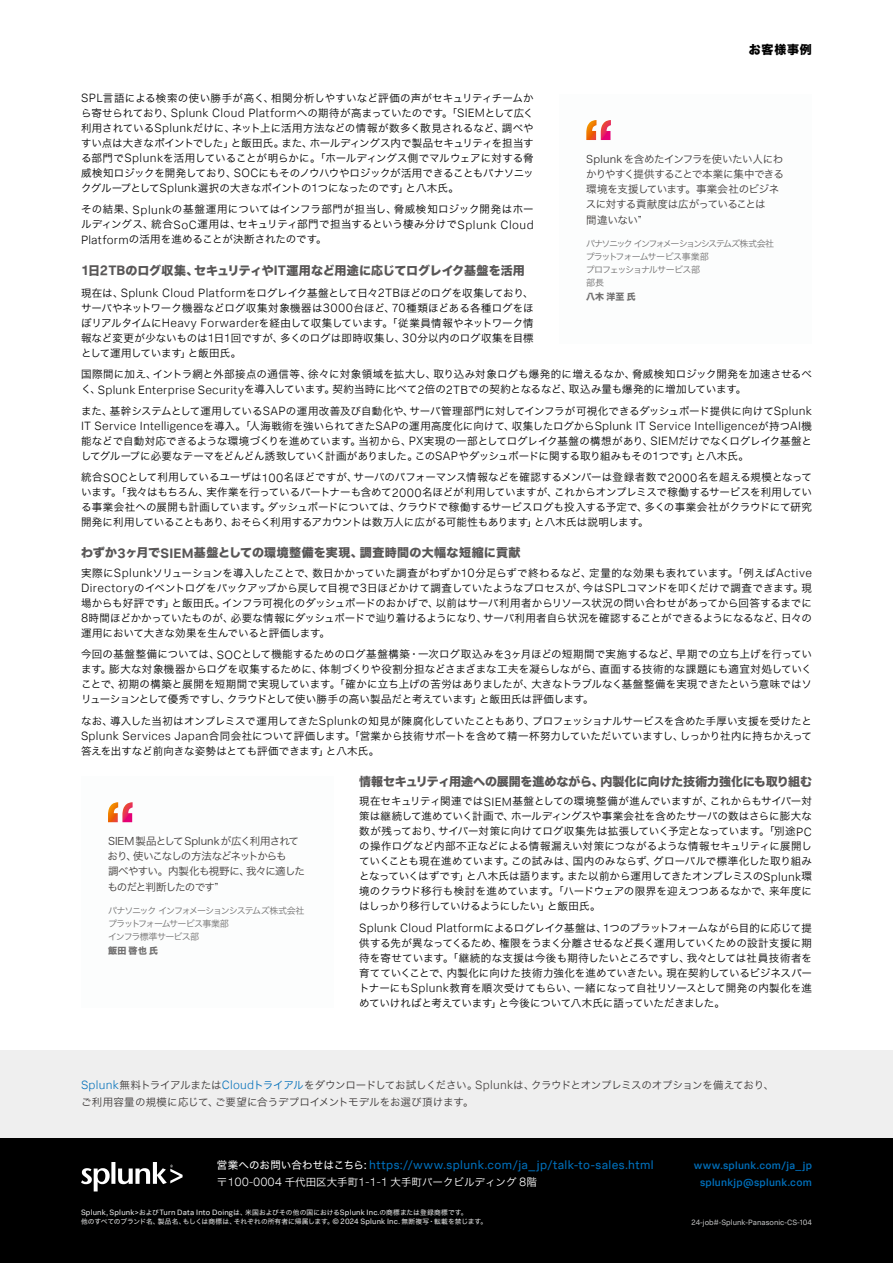
<style>
.page{position:relative;width:893px;height:1263px;background:#fff}
.page>*{position:absolute;margin:0;border:0;box-sizing:border-box;transform-origin:0 0}
.Body{font:300 12.15px "Splunk Data Sans";letter-spacing:.02em;color:#000}
.t1{font:12.15px "Splunk Data Sans";letter-spacing:.03em;color:#006fba}
.Subhead_1{font:12px "Hira Kaku Std N W8";letter-spacing:-.005em;color:#595757}
.Subhead_1-2{font:12px "Hira Kaku Std N W8";letter-spacing:.025em;color:#595757}
.t2{font:12px "Hira Kaku Std N W8";letter-spacing:.065em;color:#000}
.Body-2{font:10.5px/15px "Hira Kaku Std N W3";letter-spacing:-.005em;color:#000;text-align:justify}
.Pull_Quote{font:10.5px/15px "Hira Kaku Pro W3";letter-spacing:-.05em;color:#3e3a39}
.Download_box_body_text{font:10.5px "Hira Kaku Std N W3";letter-spacing:-.02em;color:#3e3a39}
.t3{font:500 10.5px/17.2px "Splunk Data Sans";letter-spacing:.025em;color:#006fba;text-align:right}
.Download_box_body_text-2{font:10.5px "Hira Kaku Std N W3";letter-spacing:.005em;color:#3e3a39}
.t4{font:10.5px "Hira Kaku Std N W3";color:#fff}
.Pull_Quote-2{font:10.5px "Hira Kaku Pro W3";letter-spacing:-.075em;color:#3e3a39}
.Pull_Quote-3{font:9px "Hira Kaku Pro W3";letter-spacing:-.115em;color:#727171}
.Pull_Quote-4{font:9px "Hira Kaku Pro W3";letter-spacing:-.17em;color:#727171}
.Pull_Quote-5{font:9px "Hira Kaku Pro W3";letter-spacing:-.08em;color:#727171}
.Pull_Quote-6{font:9px "Hira Kaku Pro W3";letter-spacing:-.095em;color:#727171}
.Pull_Quote-7{font:9px "Hira Kaku Pro W3";letter-spacing:-.085em;color:#727171}
.Pull_Quote-8{font:9px "Hira Kaku Std N W8";letter-spacing:.15em;color:#727171}
.t5{font:7.8px "Splunk Data Sans";letter-spacing:.025em;color:#ebecec}
.t6{font:7.8px "Splunk Data Sans";color:#bdbebe}
.t7{font:6.75px "Hira Kaku Std N W4";color:#ebecec}
.s1{font-family:"Splunk Data Sans";font-weight:300;font-size:12.15px}
.s2{font-family:"Splunk Data Sans Pro";font-weight:700;font-size:13.8px}
.s3{font-family:"Hira Kaku Std N W3";font-weight:400;font-size:10.5px}
.s4{font-family:"Splunk Data Sans";font-weight:300;font-size:12.15px;color:#006fba}
.s5{color:#006fba}
.s6{font-family:"Hira Kaku Std N W4";font-size:10.5px;color:#fff}
.s7{color:#fff}
.s8{font-family:"Hira Kaku Std N W4";font-size:6.75px}
.s9{font-family:"Splunk Data Sans";font-size:7.8px}
</style>
<div class="page">
<div style="left:0;top:1136px;width:893px;height:127px;background:#000"></div>
<svg style="left:81px;top:1162px;width:102px;height:29px"></svg>
<div style="left:0;top:1050px;width:893px;height:88px;background:#efefef"></div>
<svg style="left:586px;top:120px;width:25px;height:20px"></svg>
<svg style="left:108px;top:802px;width:25px;height:20px"></svg>
<p class="t2" style="left:749px;top:42px;width:65px">お客様事例</p>
<p class="Body-2" style="left:81px;top:90px;width:454px"><span class="s1">SPL</span>言語による検索の使い勝手が高く、相関分析しやすいなど評価の声がセキュリティチームから寄せられており、<span class="s1">Splunk Cloud Platform</span>への期待が高まっていたのです。「<span class="s1">SIEM</span>として広く利用されている<span class="s1">Splunk</span>だけに、ネット上に活用方法などの情報が数多く散見されるなど、調べやすい点は大きなポイントでした」と飯田氏。また、ホールディングス内で製品セキュリティを担当する部門で<span class="s1">Splunk</span>を活用していることが明らかに。「ホールディングス側でマルウェアに対する脅威検知ロジックを開発しており、<span class="s1">SOC</span>にもそのノウハウやロジックが活用できることもパナソニックグループとして<span class="s1">Splunk</span>選択の大きなポイントの<span class="s1">1</span>つになったのです」と八木氏。</p>
<p class="Body-2" style="left:81px;top:202px;width:454px">その結果、<span class="s1">Splunk</span>の基盤運用についてはインフラ部門が担当し、脅威検知ロジック開発はホールディングス、統合<span class="s1">SoC</span>運用は、セキュリティ部門で担当するという棲み分けで<span class="s1">Splunk Cloud Platform</span>の活用を進めることが決断されたのです。</p>
<p class="Subhead_1" style="left:81px;top:263px;width:445px"><span class="s2">1</span>日<span class="s2">2TB</span>のログ収集、セキュリティや<span class="s2">IT</span>運用など用途に応じてログレイク基盤を活用</p>
<p class="Body-2" style="left:81px;top:285px;width:454px">現在は、<span class="s1">Splunk Cloud Platform</span>をログレイク基盤として日々<span class="s1">2TB</span>ほどのログを収集しており、サーバやネットワーク機器などログ収集対象機器は<span class="s1">3000</span>台ほど、<span class="s1">70</span>種類ほどある各種ログをほぼリアルタイムに<span class="s1">Heavy Forwarder</span>を経由して収集しています。「従業員情報やネットワーク情報など変更が少ないものは<span class="s1">1</span>日<span class="s1">1</span>回ですが、多くのログは即時収集し、<span class="s1">30</span>分以内のログ収集を目標として運用しています」と飯田氏。</p>
<p class="Body-2" style="left:81px;top:367px;width:732px">国際間に加え、イントラ網と外部接点の通信等、徐々に対象領域を拡大し、取り込み対象ログも爆発的に増えるなか、脅威検知ロジック開発を加速させるべく、<span class="s1">Splunk Enterprise Security</span>を導入しています。契約当時に比べて<span class="s1">2</span>倍の<span class="s1">2TB</span>での契約となるなど、取込み量も爆発的に増加しています。</p>
<p class="Body-2" style="left:81px;top:403px;width:732px">また、基幹システムとして運用している<span class="s1">SAP</span>の運用改善及び自動化や、サーバ管理部門に対してインフラが可視化できるダッシュボード提供に向けて<span class="s1">Splunk</span></p>
<p class="Body" style="left:81px;top:419px;width:732px">IT Service Intelligence<span class="s3">を導入。「人海戦術を強いられてきた</span>SAP<span class="s3">の運用高度化に向けて、収集したログから</span>Splunk IT Service Intelligence<span class="s3">が持つ</span>AI<span class="s3">機</span></p>
<p class="Body-2" style="left:81px;top:433px;width:732px">能などで自動対応できるような環境づくりを進めています。当初から、<span class="s1">PX</span>実現の一部としてログレイク基盤の構想があり、<span class="s1">SIEM</span>だけでなくログレイク基盤としてグループに必要なテーマをどんどん誘致していく計画がありました。この<span class="s1">SAP</span>やダッシュボードに関する取り組みもその<span class="s1">1</span>つです」と八木氏。</p>
<p class="Body-2" style="left:81px;top:470px;width:732px">統合<span class="s1">SOC</span>として利用しているユーザは<span class="s1">100</span>名ほどですが、サーバのパフォーマンス情報などを確認するメンバーは登録者数で<span class="s1">2000</span>名を超える規模となっています。「我々はもちろん、実作業を行っているパートナーも含めて<span class="s1">2000</span>名ほどが利用していますが、これからオンプレミスで稼働するサービスを利用している事業会社への展開も計画しています。ダッシュボードについては、クラウドで稼働するサービスログも投入する予定で、多くの事業会社がクラウドにて研究開発に利用していることもあり、おそらく利用するアカウントは数万人に広がる可能性もあります」と八木氏は説明します。</p>
<p class="Subhead_1-2" style="left:81px;top:546px;width:441px">わずか<span class="s2">3</span>ヶ月で<span class="s2">SIEM</span>基盤としての環境整備を実現、調査時間の大幅な短縮に貢献</p>
<p class="Body-2" style="left:81px;top:565px;width:732px">実際に<span class="s1">Splunk</span>ソリューションを導入したことで、数日かかっていた調査がわずか<span class="s1">10</span>分足らずで終わるなど、定量的な効果も表れています。「例えば<span class="s1">Active Directory</span>のイベントログをバックアップから戻して目視で<span class="s1">3</span>日ほどかけて調査していたようなプロセスが、今は<span class="s1">SPL</span>コマンドを叩くだけで調査できます。現場からも好評です」と飯田氏。インフラ可視化のダッシュボードのおかげで、以前はサーバ利用者からリソース状況の問い合わせがあってから回答するまでに<span class="s1">8</span>時間ほどかかっていたものが、必要な情報にダッシュボードで辿り着けるようになり、サーバ利用者自ら状況を確認することができるようになるなど、日々の運用において大きな効果を生んでいると評価します。</p>
<p class="Body-2" style="left:81px;top:647px;width:732px">今回の基盤整備については、<span class="s1">SOC</span>として機能するためのログ基盤構築・一次ログ取込みを<span class="s1">3</span>ヶ月ほどの短期間で実施するなど、早期での立ち上げを行っています。膨大な対象機器からログを収集するために、体制づくりや役割分担などさまざまな工夫を凝らしながら、直面する技術的な課題にも適宜対処していくことで、初期の構築と展開を短期間で実現しています。「確かに立ち上げの苦労はありましたが、大きなトラブルなく基盤整備を実現できたという意味ではソリューションとして優秀ですし、クラウドとして使い勝手の高い製品だと考えています」と飯田氏は評価します。</p>
<p class="Body-2" style="left:81px;top:713px;width:732px">なお、導入した当初はオンプレミスで運用してきた<span class="s1">Splunk</span>の知見が陳腐化していたこともあり、プロフェッショナルサービスを含めた手厚い支援を受けたと<span class="s1">Splunk Services Japan</span>合同会社について評価します。「営業から技術サポートを含めて精一杯努力していただいていますし、しっかり社内に持ちかえって答えを出すなど前向きな姿勢はとても評価できます」と八木氏。</p>
<p class="Subhead_1" style="left:359px;top:775px;width:454px">情報セキュリティ用途への展開を進めながら、内製化に向けた技術力強化にも取り組む</p>
<p class="Body-2" style="left:359px;top:794px;width:454px">現在セキュリティ関連では<span class="s1">SIEM</span>基盤としての環境整備が進んでいますが、これからもサイバー対策は継続して進めていく計画で、ホールディングスや事業会社を含めたサーバの数はさらに膨大な数が残っており、サイバー対策に向けてログ収集先は拡張していく予定となっています。「別途<span class="s1">PC</span>の操作ログなど内部不正などによる情報漏えい対策につながるような情報セキュリティに展開していくことも現在進めています。この試みは、国内のみならず、グローバルで標準化した取り組みとなっていくはずです」と八木氏は語ります。また以前から運用してきたオンプレミスの<span class="s1">Splunk</span>環境のクラウド移行も検討を進めています。「ハードウェアの限界を迎えつつあるなかで、来年度にはしっかり移行していけるようにしたい」と飯田氏。</p>
<p class="Body-2" style="left:359px;top:920px;width:454px"><span class="s1">Splunk Cloud Platform</span>によるログレイク基盤は、<span class="s1">1</span>つのプラットフォームながら目的に応じて提供する先が異なってくるため、権限をうまく分離させるなど長く運用していくための設計支援に期待を寄せています。「継続的な支援は今後も期待したいところですし、我々としては社員技術者を育てていくことで、内製化に向けた技術力強化を進めていきたい。現在契約しているビジネスパートナーにも<span class="s1">Splunk</span>教育を順次受けてもらい、一緒になって自社リソースとして開発の内製化を進めていければと考えています」と今後について八木氏に語っていただきました。</p>
<p class="Pull_Quote" style="left:586px;top:151px;width:199px">Splunkを含めたインフラを使いたい人にわかりやすく提供することで本業に集中できる環境を支援しています。事業会社のビジネスに対する貢献度は広がっていることは</p>
<p class="Pull_Quote" style="left:586px;top:212px;width:57px">間違いない”</p>
<p class="Pull_Quote-4" style="left:586px;top:235px;width:190px">パナソニック インフォメーションシステムズ株式会社</p>
<p class="Pull_Quote-5" style="left:586px;top:249px;width:125px">プラットフォームサービス事業部</p>
<p class="Pull_Quote-3" style="left:586px;top:262px;width:116px">プロフェッショナルサービス部</p>
<p class="Pull_Quote-3" style="left:586px;top:275px;width:19px">部長</p>
<p class="Pull_Quote-8" style="left:586px;top:291px;width:51px">八木洋至氏</p>
<p class="Pull_Quote" style="left:108px;top:833px;width:199px">SIEM製品としてSplunkが広く利用されており、使いこなしの方法などネットからも<br>調べやすい。内製化も視野に、我々に適した</p>
<p class="Pull_Quote-2" style="left:108px;top:878px;width:113px">ものだと判断したのです”</p>
<p class="Pull_Quote-3" style="left:108px;top:902px;width:198px">パナソニック インフォメーションシステムズ株式会社</p>
<p class="Pull_Quote-6" style="left:108px;top:916px;width:122px">プラットフォームサービス事業部</p>
<p class="Pull_Quote-7" style="left:108px;top:929px;width:93px">インフラ標準サービス部</p>
<p class="Pull_Quote-8" style="left:108px;top:945px;width:52px">飯田啓也氏</p>
<p class="Download_box_body_text" style="left:81px;top:1077px;width:695px"><span class="s4">Splunk</span>無料トライアルまたは<span class="s4">Cloud</span><span class="s5">トライアル</span>をダウンロードしてお試しください。<span class="s1">Splunk</span>は、クラウドとオンプレミスのオプションを備えており、</p>
<p class="Download_box_body_text-2" style="left:81px;top:1094px;width:394px">ご利用容量の規模に応じて、ご要望に合うデプロイメントモデルをお選び頂けます。</p>
<p class="t1" style="left:217px;top:1158px;width:438px"><span class="s6">営業へのお問い合わせはこちら</span><span class="s7">:</span> https://www.splunk.com/ja_jp/talk-to-sales.html</p>
<p class="t4" style="left:217px;top:1174px;width:322px">〒<span class="s1">100-0004</span> 千代田区大手町<span class="s1">1-1-1</span> 大手町パークビルディング <span class="s1">8</span>階</p>
<p class="t5" style="left:81px;top:1208px;width:388px">Splunk, Splunk&gt;<span class="s8">および</span>Turn Data Into Doing<span class="s8">は、米国およびその他の国における</span>Splunk Inc.<span class="s8">の商標または登録商標です。</span></p>
<p class="t7" style="left:81px;top:1216px;width:408px">他のすべてのブランド名、製品名、もしくは商標は、それぞれの所有者に帰属します。<span class="s9">© 2024 Splunk Inc.</span> 無断複写・転載を禁じます。</p>
<p class="t3" style="left:694px;top:1156px;width:120px">www.splunk.com/ja_jp splunkjp@splunk.com</p>
<p class="t6" style="left:692px;top:1218px;width:122px">24-job#-Splunk-Panasonic-CS-104</p>
</div>
